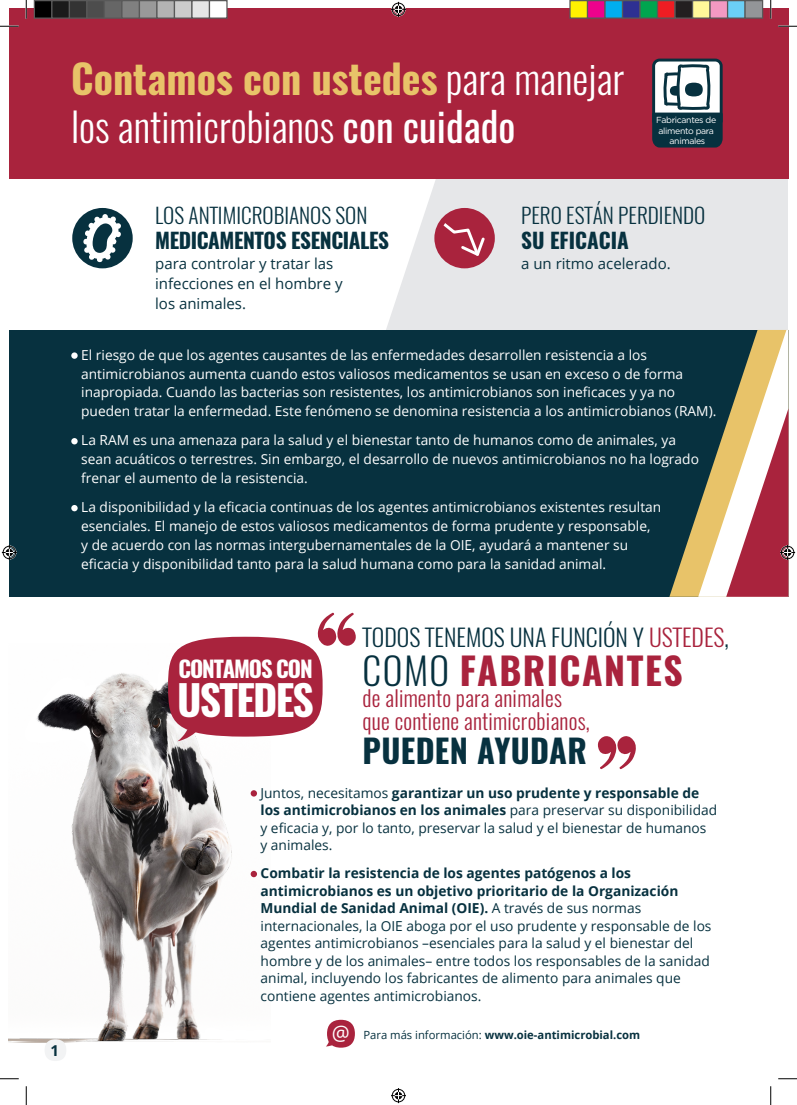
<style>
.page{position:relative;width:797px;height:1105px;background:#fff}
.page>*{position:absolute;margin:0;border:0;box-sizing:border-box;transform-origin:0 0}
.t1{font:700 41.62px "Oswald";letter-spacing:-.045em;color:#fff}
.t2{font:300 40px/48px "Oswald";color:#fff}
.t3{font:700 37.5px "Oswald";letter-spacing:.04em;color:#a9233d}
.t4{font:700 32.5px "Oswald";letter-spacing:.01em;color:#07313f}
.t5{font:300 23.88px "Oswald";color:#07313f}
.t6{font:700 22.62px "Oswald";letter-spacing:-.05em;color:#fff}
.t7{font:300 21.88px/23.5px "Oswald";letter-spacing:.01em;color:#a9233d}
.t8{font:300 21.25px "Oswald";color:#07313f}
.t9{font:700 21.25px "Oswald";letter-spacing:-.02em;color:#07313f}
.t10{font:700 21.25px "Oswald";color:#07313f}
.t11{font:20px "Open Sans";color:#fff}
.t12{font:15px/20px "Open Sans";color:#07313f}
.t13{font:700 15px "Open Sans";color:#07313f}
.t14{font:13.75px/18.8px "Open Sans";color:#fff}
.t15{font:13.75px/17.5px "Open Sans";color:#07313f}
.t16{font:700 11.25px "Open Sans";color:#07313f}
.t17{font:8.75px/10.2px "Gotham";letter-spacing:-.04em;color:#fff;text-align:center}
.s1{font-weight:700;color:#e8c369}
.s2{font-weight:400}
.s3{color:#a9233d}
.s4{font-weight:300;color:#07313f}
.s5{font-weight:700}
</style>
<div class="page">
<img style="left:9px;top:673px;width:247px;height:374px">
<svg style="left:386px;top:179px;width:64px;height:151px;fill:#e6e7e9"></svg>
<div style="left:450px;top:168px;width:338px;height:162px;background:#e6e7e9"></div>
<div style="left:72px;top:208px;width:61px;height:60px;background:#07313f;border-radius:50%"></div>
<svg style="left:82px;top:214px;width:41px;height:49px"></svg>
<div style="left:434px;top:208px;width:61px;height:60px;background:#a9233d;border-radius:50%"></div>
<svg style="left:440px;top:218px;width:45px;height:40px"></svg>
<div style="left:9px;top:9px;width:779px;height:170px;background:#a9233d"></div>
<div style="left:9px;top:330px;width:779px;height:267px;background:#07313f"></div>
<svg style="left:652px;top:58px;width:71px;height:90px;background:#6d828a"></svg>
<div style="left:685px;top:83px;width:17px;height:13px;background:#07313f;border-radius:50%"></div>
<svg style="left:251px;top:790px;width:6px;height:6px"></svg>
<svg style="left:251px;top:871px;width:6px;height:6px"></svg>
<svg style="left:71px;top:352px;width:7px;height:7px"></svg>
<div style="left:71px;top:438px;width:7px;height:6px;background:#fff;border-radius:50%"></div>
<div style="left:71px;top:505px;width:7px;height:6px;background:#fff;border-radius:50%"></div>
<svg style="left:597px;top:736px;width:39px;height:33px"></svg>
<div style="left:45px;top:1039px;width:21px;height:22px;background:#f2f3f4;border-radius:50%"></div>
<div style="left:327px;top:1020px;width:28px;height:28px;background:#a9233d;border-radius:50%"></div>
<svg style="left:326px;top:1040px;width:7px;height:6px"></svg>
<svg style="left:168px;top:612px;width:188px;height:129px"></svg>
<svg style="left:0;top:25px;width:19px;height:2px"></svg>
<svg style="left:778px;top:25px;width:19px;height:2px"></svg>
<svg style="left:0;top:1078px;width:19px;height:1px"></svg>
<svg style="left:778px;top:1078px;width:19px;height:1px"></svg>
<svg style="left:25px;top:0;width:2px;height:19px"></svg>
<svg style="left:25px;top:1086px;width:2px;height:19px"></svg>
<svg style="left:770px;top:0;width:1px;height:19px"></svg>
<svg style="left:770px;top:1086px;width:1px;height:19px"></svg>
<svg style="left:391px;top:2px;width:15px;height:15px"></svg>
<svg style="left:391px;top:1088px;width:15px;height:15px"></svg>
<svg style="left:2px;top:545px;width:15px;height:15px"></svg>
<svg style="left:669px;top:330px;width:126px;height:267px"></svg>
<div style="left:34px;top:1px;width:18px;height:17px;background:#000"></div>
<div style="left:34px;top:0;width:18px;height:19px;border:1px solid #595959"></div>
<div style="left:52px;top:1px;width:17px;height:17px;background:#1a1a1a"></div>
<div style="left:51px;top:0;width:19px;height:19px;border:1px solid #595959"></div>
<div style="left:69px;top:1px;width:18px;height:17px;background:#333"></div>
<div style="left:69px;top:0;width:19px;height:19px;border:1px solid #595959"></div>
<div style="left:87px;top:1px;width:17px;height:17px;background:#4d4d4d"></div>
<div style="left:86px;top:0;width:19px;height:19px;border:1px solid #595959"></div>
<div style="left:104px;top:1px;width:18px;height:17px;background:#666"></div>
<div style="left:104px;top:0;width:18px;height:19px;border:1px solid #595959"></div>
<div style="left:122px;top:1px;width:17px;height:17px;background:#808080"></div>
<div style="left:121px;top:0;width:19px;height:19px;border:1px solid #595959"></div>
<div style="left:139px;top:1px;width:18px;height:17px;background:#999"></div>
<div style="left:139px;top:0;width:19px;height:19px;border:1px solid #595959"></div>
<div style="left:157px;top:1px;width:17px;height:17px;background:#b3b3b3"></div>
<div style="left:156px;top:0;width:19px;height:19px;border:1px solid #595959"></div>
<div style="left:174px;top:1px;width:18px;height:17px;background:#ccc"></div>
<div style="left:174px;top:0;width:18px;height:19px;border:1px solid #595959"></div>
<div style="left:192px;top:1px;width:17px;height:17px;background:#e6e6e6"></div>
<div style="left:191px;top:0;width:19px;height:19px;border:1px solid #595959"></div>
<div style="left:209px;top:1px;width:18px;height:17px;background:#fff"></div>
<div style="left:209px;top:0;width:19px;height:19px;border:1px solid #595959"></div>
<div style="left:570px;top:1px;width:17px;height:17px;background:#fff101"></div>
<div style="left:569px;top:0;width:19px;height:19px;border:1px solid #595959"></div>
<div style="left:587px;top:1px;width:18px;height:17px;background:#ed028c"></div>
<div style="left:587px;top:0;width:18px;height:19px;border:1px solid #595959"></div>
<div style="left:605px;top:1px;width:17px;height:17px;background:#00aeef"></div>
<div style="left:604px;top:0;width:19px;height:19px;border:1px solid #595959"></div>
<div style="left:622px;top:1px;width:18px;height:17px;background:#2e3092"></div>
<div style="left:622px;top:0;width:18px;height:19px;border:1px solid #595959"></div>
<div style="left:640px;top:1px;width:17px;height:17px;background:#00a54f"></div>
<div style="left:639px;top:0;width:19px;height:19px;border:1px solid #595959"></div>
<div style="left:657px;top:1px;width:18px;height:17px;background:#ee1d23"></div>
<div style="left:657px;top:0;width:18px;height:19px;border:1px solid #595959"></div>
<div style="left:675px;top:1px;width:17px;height:17px;background:#231f20"></div>
<div style="left:674px;top:0;width:19px;height:19px;border:1px solid #595959"></div>
<div style="left:692px;top:1px;width:18px;height:17px;background:#fff79a"></div>
<div style="left:692px;top:0;width:18px;height:19px;border:1px solid #595959"></div>
<div style="left:710px;top:1px;width:17px;height:17px;background:#f499c2"></div>
<div style="left:709px;top:0;width:19px;height:19px;border:1px solid #595959"></div>
<div style="left:727px;top:1px;width:18px;height:17px;background:#6bcff6"></div>
<div style="left:727px;top:0;width:18px;height:19px;border:1px solid #595959"></div>
<div style="left:745px;top:1px;width:17px;height:17px;background:#939598"></div>
<div style="left:744px;top:0;width:19px;height:19px;border:1px solid #595959"></div>
<p class="t2" style="left:71px;top:55px;width:555px"><span class="s1">Contamos con ustedes</span> para manejar los antimicrobianos <span class="s2">con cuidado</span></p>
<p class="t17" style="left:656px;top:115px;width:61px">Fabricantes de alimento para animales</p>
<p class="t13" style="left:51px;top:1039px;width:10px">1</p>
<p class="t8" style="left:155px;top:201px;width:214px">LOS ANTIMICROBIANOS SON</p>
<p class="t9" style="left:155px;top:226px;width:235px">MEDICAMENTOS ESENCIALES</p>
<p class="t12" style="left:155px;top:253px;width:189px">para controlar y tratar las infecciones en el hombre y los animales.</p>
<p class="t8" style="left:521px;top:201px;width:186px">PERO ESTÁN PERDIENDO</p>
<p class="t10" style="left:521px;top:226px;width:109px">SU EFICACIA</p>
<p class="t12" style="left:521px;top:253px;width:151px">a un ritmo acelerado.</p>
<p class="t14" style="left:81px;top:345px;width:636px">El riesgo de que los agentes causantes de las enfermedades desarrollen resistencia a los antimicrobianos aumenta cuando estos valiosos medicamentos se usan en exceso o de forma inapropiada. Cuando las bacterias son resistentes, los antimicrobianos son ineficaces y ya no pueden tratar la enfermedad. Este fenómeno se denomina resistencia a los antimicrobianos (RAM).</p>
<p class="t14" style="left:81px;top:431px;width:619px">La RAM es una amenaza para la salud y el bienestar tanto de humanos como de animales, ya sean acuáticos o terrestres. Sin embargo, el desarrollo de nuevos antimicrobianos no ha logrado frenar el aumento de la resistencia.</p>
<p class="t14" style="left:81px;top:498px;width:581px">La disponibilidad y la eficacia continuas de los agentes antimicrobianos existentes resultan esenciales. El manejo de estos valiosos medicamentos de forma prudente y responsable,<br>y de acuerdo con las normas intergubernamentales de la OIE, ayudará a mantener su eficacia y disponibilidad tanto para la salud humana como para la sanidad animal.</p>
<p class="t6" style="left:178px;top:653px;width:136px">CONTAMOS CON</p>
<p class="t1" style="left:177px;top:671px;width:138px">USTEDES</p>
<p class="t5" style="left:362px;top:621px;width:368px">TODOS TENEMOS UNA FUNCIÓN Y <span class="s3">USTEDES</span>,</p>
<p class="t3" style="left:362px;top:644px;width:321px"><span class="s4">COMO</span> FABRICANTES</p>
<p class="t7" style="left:362px;top:686px;width:229px">de alimento para animales que contiene antimicrobianos,</p>
<p class="t4" style="left:362px;top:728px;width:226px">PUEDEN AYUDAR</p>
<p class="t15" style="left:260px;top:783px;width:458px">Juntos, necesitamos <span class="s5">garantizar un uso prudente y responsable de los antimicrobianos en los animales</span> para preservar su disponibilidad y eficacia y, por lo tanto, preservar la salud y el bienestar de humanos<br>y animales.</p>
<p class="t15" style="left:260px;top:864px;width:452px"><span class="s5">Combatir la resistencia de los agentes patógenos a los antimicrobianos es un objetivo prioritario de la Organización Mundial de Sanidad Animal (OIE).</span> A través de sus normas internacionales, la OIE aboga por el uso prudente y responsable de los agentes antimicrobianos –esenciales para la salud y el bienestar del hombre y de los animales– entre todos los responsables de la sanidad animal, incluyendo los fabricantes de alimento para animales que contiene agentes antimicrobianos.</p>
<p class="t11" style="left:332px;top:1019px;width:19px">@</p>
<p class="t16" style="left:363px;top:1027px;width:278px"><span class="s2">Para más información:</span> www.oie-antimicrobial.com</p>
</div>
